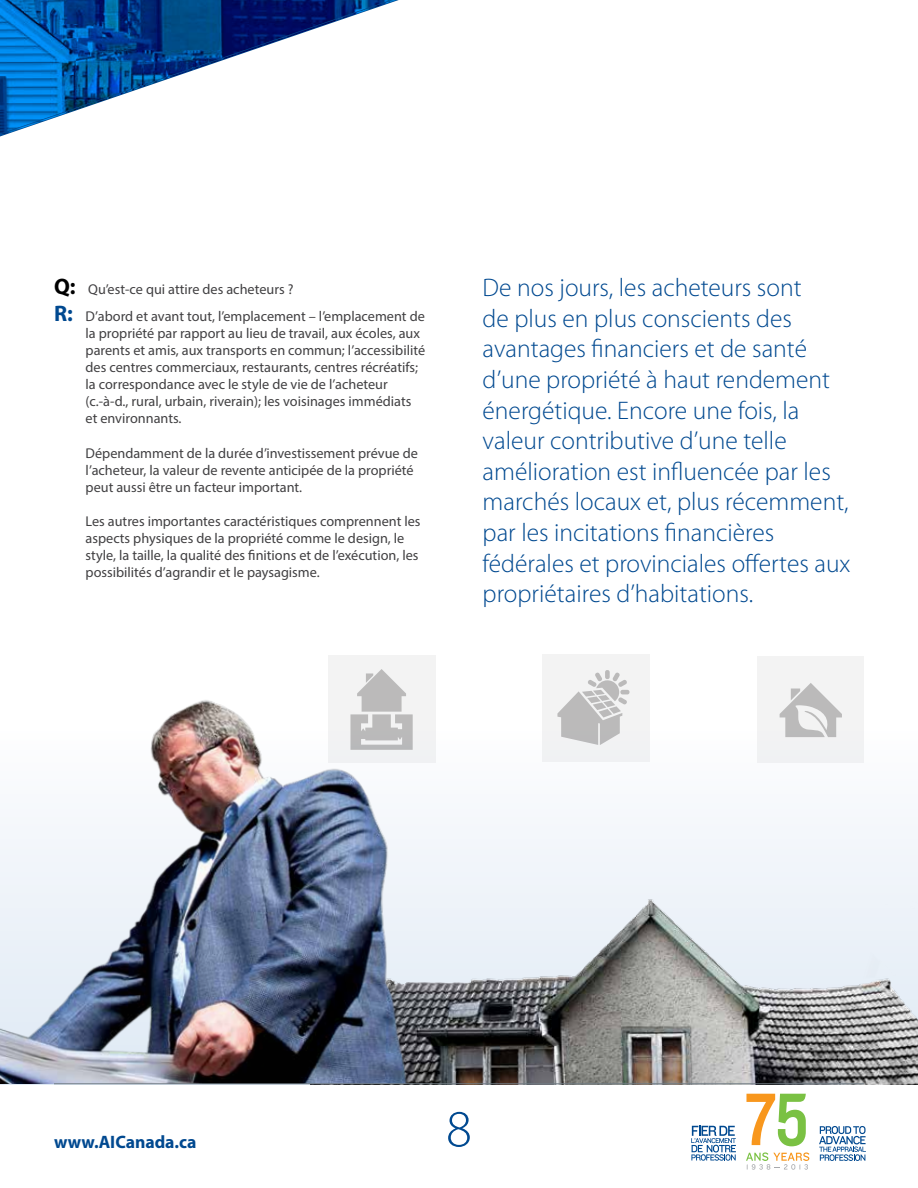
<style>
.page{position:relative;width:918px;height:1188px;background:#fff}
.page>*{position:absolute;margin:0;border:0;box-sizing:border-box;transform-origin:0 0}
.t1{font:300 52.35px "Myriad Pro";color:#004990}
.t2{font:300 25.5px/30.6px "Myriad Pro";color:#004990}
.t3{font:700 18px "Myriad Pro";color:#004990}
.t4{font:14.25px/17.1px "Myriad Pro";color:#414042}
.s1{font-weight:700;font-size:22.5px;color:#000}
.s2{font-weight:700;font-size:22.5px;color:#004990}
</style>
<div class="page">
<img style="left:0;top:0;width:395px;height:134px">
<svg style="left:746px;top:1094px;width:60px;height:52px"></svg>
<svg style="left:746px;top:1152px;width:63px;height:18px"></svg>
<svg style="left:691px;top:1126px;width:45px;height:35px"></svg>
<svg style="left:819px;top:1126px;width:47px;height:35px"></svg>
<div style="left:0;top:609px;width:918px;height:475px;background:linear-gradient(to right,#fff,#f7f9fc)"></div>
<img style="left:520px;top:895px;width:398px;height:189px">
<img style="left:0;top:700px;width:520px;height:384px">
<div style="left:758px;top:657px;width:106px;height:106px;background:#f3f3f3"></div>
<svg style="left:780px;top:683px;width:62px;height:54px"></svg>
<div style="left:542px;top:654px;width:108px;height:108px;background:#f3f3f3"></div>
<svg style="left:557px;top:670px;width:73px;height:75px"></svg>
<div style="left:328px;top:656px;width:107px;height:107px;background:#f3f3f3"></div>
<svg style="left:350px;top:669px;width:63px;height:81px"></svg>
<hr style="left:54px;top:1083px;width:810px;height:1px;background:#707c84">
<p class="t4" style="left:54px;top:275px;width:372px;line-height:27px"><span class="s1">Q:</span> Qu’est-ce qui attire des acheteurs ?<br><span class="s2">R:</span> D’abord et avant tout, l’emplacement – l’emplacement de</p>
<p class="t4" style="left:86px;top:324px;width:341px">la propriété par rapport au lieu de travail, aux écoles, aux parents et amis, aux transports en commun; l’accessibilité des centres commerciaux, restaurants, centres récréatifs; la correspondance avec le style de vie de l’acheteur (c.-à-d., rural, urbain, riverain); les voisinages immédiats et environnants.</p>
<p class="t4" style="left:86px;top:444px;width:334px">Dépendamment de la durée d’investissement prévue de l’acheteur, la valeur de revente anticipée de la propriété peut aussi être un facteur important.</p>
<p class="t4" style="left:86px;top:513px;width:337px">Les autres importantes caractéristiques comprennent les aspects physiques de la propriété comme le design, le style, la taille, la qualité des finitions et de l’exécution, les possibilités d’agrandir et le paysagisme.</p>
<p class="t2" style="left:483px;top:273px;width:369px">De nos jours, les acheteurs sont<br>de plus en plus conscients des avantages financiers et de santé d’une propriété à haut rendement énergétique. Encore une fois, la valeur contributive d’une telle amélioration est influencée par les marchés locaux et, plus récemment, par les incitations financières fédérales et provinciales offertes aux propriétaires d’habitations.</p>
<p class="t3" style="left:54px;top:1130px;width:144px">www.AICanada.ca</p>
<h1 class="t1" style="left:446px;top:1100px;width:27px">8</h1>
</div>
